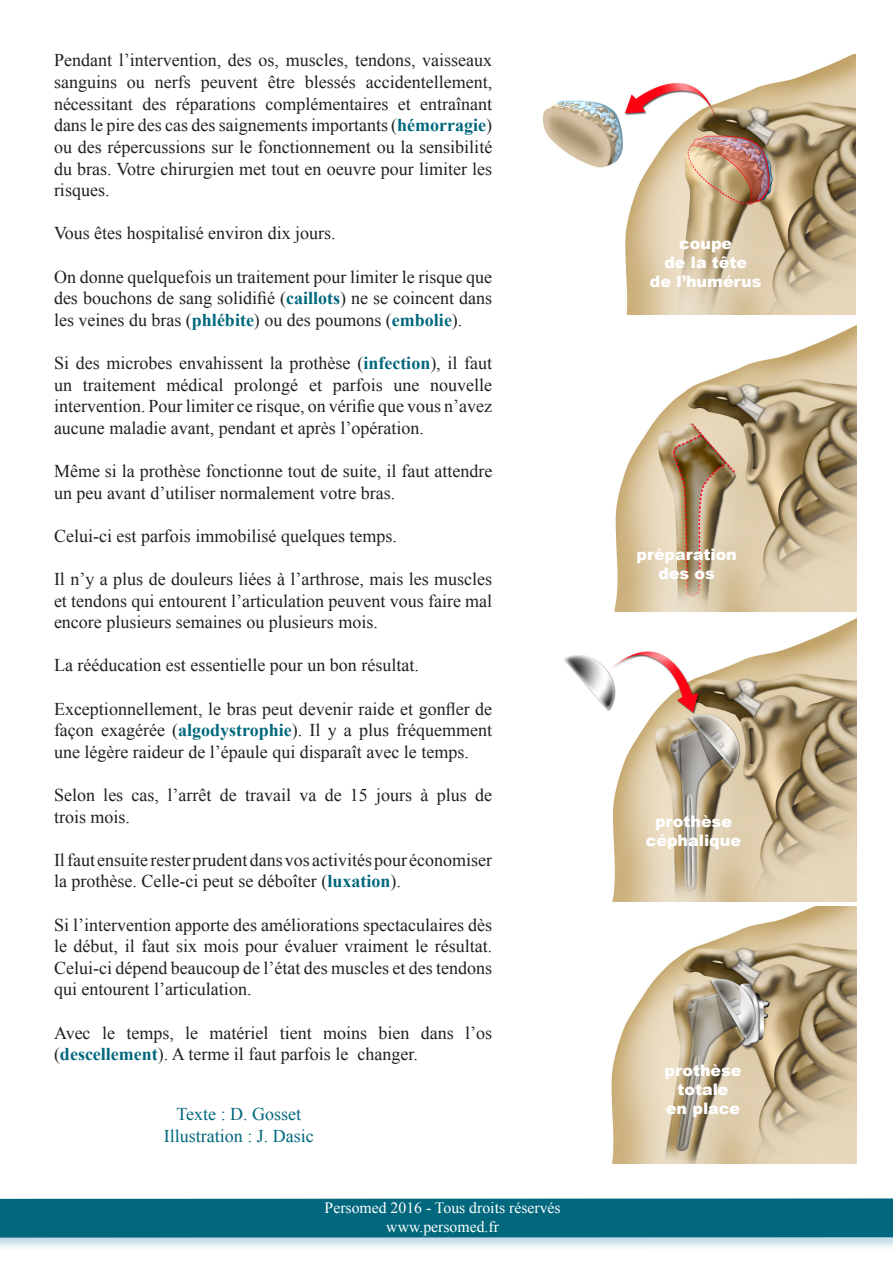
<style>
.page{position:relative;width:893px;height:1263px;background:#fff}
.page>*{position:absolute;margin:0;border:0;box-sizing:border-box;transform-origin:0 0}
.t1{font:18px/21.6px "Times New Roman";color:#231f20;text-align:justify}
.t2{font:18px "Times New Roman";color:#00677d}
.t3{font:900 15.9px "Arial";color:#fff}
.t4{font:15.75px "Times New Roman";color:#fff}
.s1{font-weight:700;color:#00677d}
</style>
<div class="page">
<img style="left:611px;top:906px;width:245px;height:257px">
<img style="left:564px;top:618px;width:292px;height:284px">
<img style="left:614px;top:325px;width:242px;height:286px">
<img style="left:543px;top:54px;width:313px;height:261px">
<div style="left:0;top:1197px;width:893px;height:55px;background:#015fa0;opacity:.25"></div>
<div style="left:0;top:1198px;width:893px;height:39px;background:#00677d"></div>
<p class="t1" style="left:54px;top:49px;width:440px">Pendant l’intervention, des os, muscles, tendons, vaisseaux sanguins ou nerfs peuvent être blessés accidentellement, nécessitant des réparations complémentaires et entraînant dans le pire des cas des saignements importants (<span class="s1">hémorragie</span>) ou des répercussions sur le fonctionnement ou la sensibilité du bras. Votre chirurgien met tout en oeuvre pour limiter les risques.</p>
<p class="t1" style="left:54px;top:222px;width:283px">Vous êtes hospitalisé environ dix jours.</p>
<p class="t1" style="left:54px;top:265px;width:440px">On donne quelquefois un traitement pour limiter le risque que des bouchons de sang solidifié (<span class="s1">caillots</span>) ne se coincent dans les veines du bras (<span class="s1">phlébite</span>) ou des poumons (<span class="s1">embolie</span>).</p>
<p class="t1" style="left:54px;top:352px;width:440px">Si des microbes envahissent la prothèse (<span class="s1">infection</span>), il faut un traitement médical prolongé et parfois une nouvelle intervention. Pour limiter ce risque, on vérifie que vous n’avez aucune maladie avant, pendant et après l’opération.</p>
<p class="t1" style="left:54px;top:460px;width:440px">Même si la prothèse fonctionne tout de suite, il faut attendre un peu avant d’utiliser normalement votre bras.</p>
<p class="t1" style="left:54px;top:525px;width:344px">Celui-ci est parfois immobilisé quelques temps.</p>
<p class="t1" style="left:54px;top:568px;width:440px">Il n’y a plus de douleurs liées à l’arthrose, mais les muscles et tendons qui entourent l’articulation peuvent vous faire mal encore plusieurs semaines ou plusieurs mois.</p>
<p class="t1" style="left:54px;top:654px;width:366px">La rééducation est essentielle pour un bon résultat.</p>
<p class="t1" style="left:54px;top:697px;width:440px">Exceptionnellement, le bras peut devenir raide et gonfler de façon exagérée (<span class="s1">algodystrophie</span>). Il y a plus fréquemment une légère raideur de l’épaule qui disparaît avec le temps.</p>
<p class="t1" style="left:54px;top:784px;width:440px">Selon les cas, l’arrêt de travail va de 15 jours à plus de trois mois.</p>
<p class="t1" style="left:54px;top:849px;width:440px">Il faut ensuite rester prudent dans vos activités pour économiser la prothèse. Celle-ci peut se déboîter (<span class="s1">luxation</span>).</p>
<p class="t1" style="left:54px;top:913px;width:440px">Si l’intervention apporte des améliorations spectaculaires dès le début, il faut six mois pour évaluer vraiment le résultat.<br>Celui-ci dépend beaucoup de l’état des muscles et des tendons qui entourent l’articulation.</p>
<p class="t1" style="left:54px;top:1021px;width:440px">Avec le temps, le matériel tient moins bien dans l’os (<span class="s1">descellement</span>). A terme il faut parfois le changer.</p>
<p class="t2" style="left:177px;top:1102px;width:126px">Texte : D. Gosset</p>
<p class="t2" style="left:164px;top:1124px;width:151px">Illustration : J. Dasic</p>
<p class="t4" style="left:325px;top:1197px;width:238px">Persomed 2016 - Tous droits réservés</p>
<p class="t4" style="left:386px;top:1216px;width:114px">www.persomed.fr</p>
<p class="t3" style="left:679px;top:232px;width:54px">coupe</p>
<p class="t3" style="left:664px;top:251px;width:84px">de la tête</p>
<p class="t3" style="left:650px;top:270px;width:113px">de l’humérus</p>
<p class="t3" style="left:636px;top:542px;width:102px">préparation</p>
<p class="t3" style="left:658px;top:561px;width:58px">des os</p>
<p class="t3" style="left:655px;top:810px;width:78px">prothèse</p>
<p class="t3" style="left:646px;top:829px;width:97px">céphalique</p>
<p class="t3" style="left:665px;top:1059px;width:78px">prothèse</p>
<p class="t3" style="left:677px;top:1078px;width:53px">totale</p>
<p class="t3" style="left:666px;top:1097px;width:75px">en place</p>
</div>
